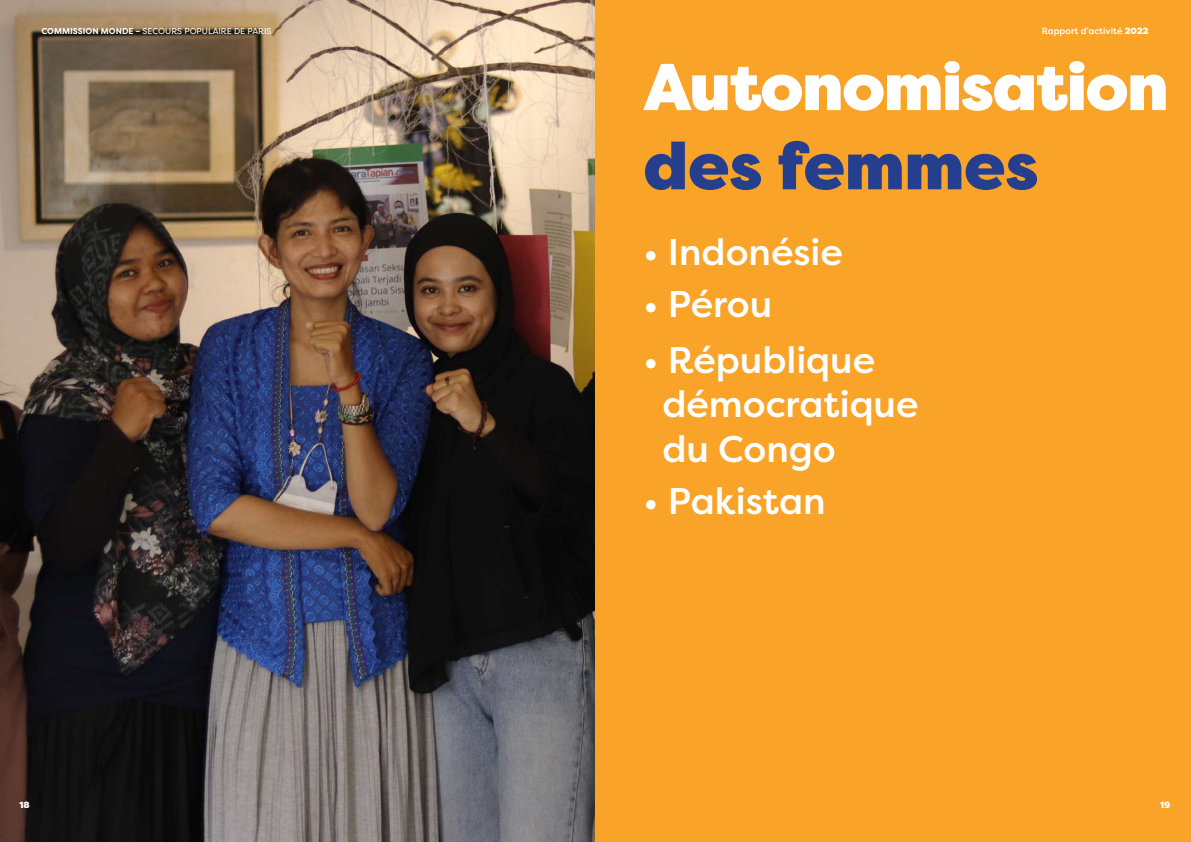
<style>
.page{position:relative;width:1191px;height:842px;background:#fff}
.page>*{position:absolute;margin:0;border:0;box-sizing:border-box;transform-origin:0 0}
.t1{font:900 66px "Filson Pro";letter-spacing:-.02em;color:#fff}
.t2{font:900 66px "Filson Pro";color:#253f8e}
.t3{font:500 37px/44.4px "Filson Pro";color:#fff}
.t4{font:500 9px "Filson Pro";color:#fff}
.t5{font:900 9px "Filson Pro";color:#fff}
.t6{font:8.5px "Filson Pro";color:#fff}
.s1{font-weight:700}
.s2{font-weight:900}
</style>
<div class="page">
<img style="left:0;top:0;width:595px;height:842px">
<div style="left:595px;top:0;width:596px;height:842px;background:#f9a329"></div>
<p class="t6" style="left:41px;top:25px;width:231px"><span class="s1">COMMISSION MONDE –</span> SECOURS POPULAIRE DE PARIS</p>
<p class="t4" style="left:1041px;top:24px;width:108px">Rapport d’activité <span class="s2">2022</span></p>
<h1 class="t1" style="left:643px;top:46px;width:526px">Autonomisation</h1>
<h1 class="t2" style="left:643px;top:125px;width:396px">des femmes</h1>
<p class="t3" style="left:643px;top:229px;width:201px">• Indonésie</p>
<p class="t3" style="left:643px;top:281px;width:130px">• Pérou</p>
<p class="t3" style="left:662px;top:337px;width:258px;text-indent:-19px">• République démocratique du Congo</p>
<p class="t3" style="left:643px;top:478px;width:184px">• Pakistan</p>
<p class="t5" style="left:20px;top:799px;width:12px">18</p>
<p class="t5" style="left:1160px;top:799px;width:12px">19</p>
</div>
